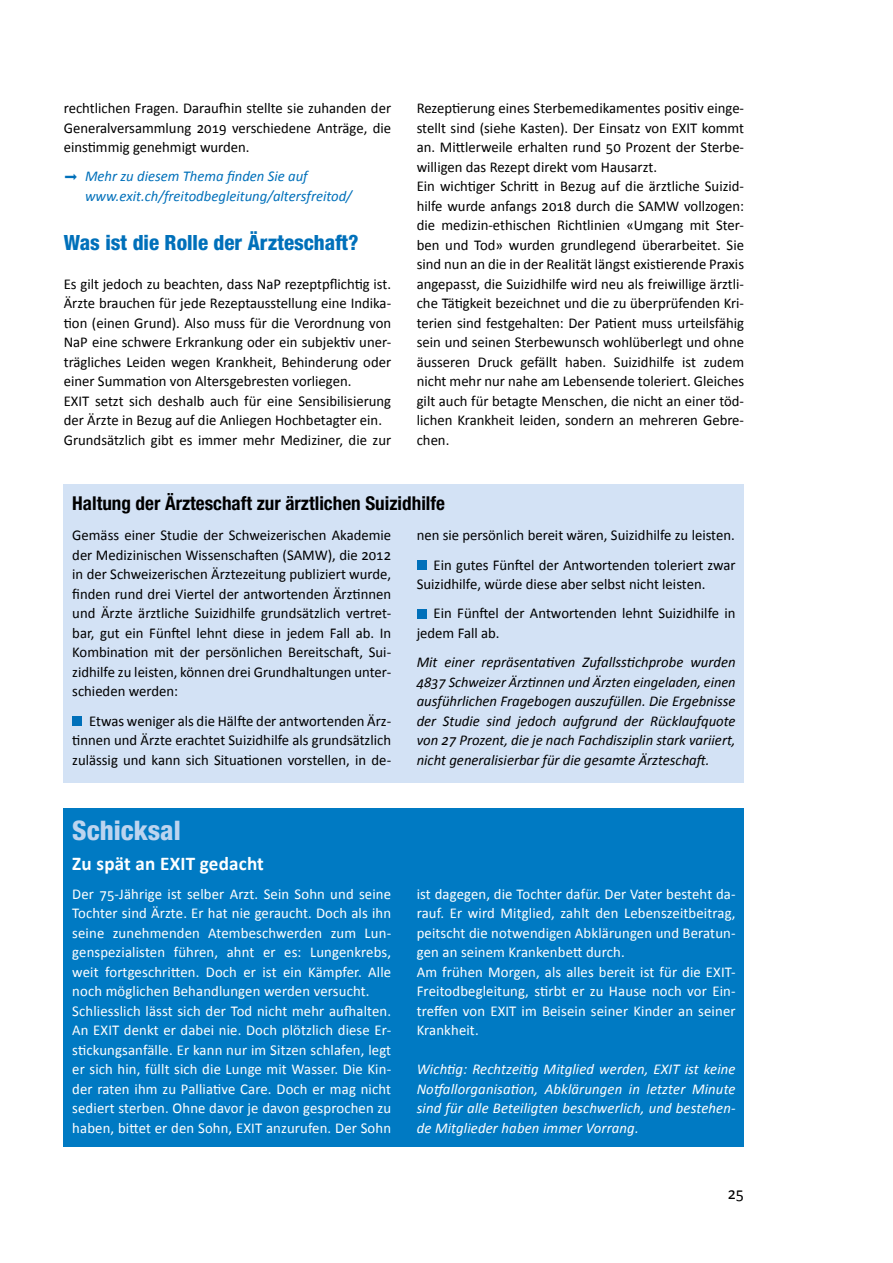
<style>
.page{position:relative;width:893px;height:1263px;background:#fff}
.page>*{position:absolute;margin:0;border:0;box-sizing:border-box;transform-origin:0 0}
.t1{font:800 condensed 27px "Helvetica Neue LT Pro";color:#bcd4ef}
.t2{font:800 condensed 21px "Helvetica Neue LT Pro";color:#0070ba}
.t3{font:700 19.5px "Calibri";letter-spacing:.01em;color:#fff}
.t4{font:700 condensed 19.2px "Helvetica Neue LT Pro";color:#000}
.t5{font:16.5px "Calibri";color:#000}
.t6{font:15px/19.5px "Calibri";color:#000;text-align:justify}
.t7{font:15px/19.5px "Calibri";letter-spacing:.01em;color:#fff}
.t8{font:italic 15px/19.5px "Calibri";color:#000;text-align:justify}
.t9{font:italic 15px/19.5px "Calibri";letter-spacing:.01em;color:#fff;text-align:justify}
.t10{font:italic 15px/19.5px "Calibri";color:#0070ba}
.t11{font:italic 14.7px "Calibri";color:#000}
</style>
<div class="page">
<div style="left:64px;top:484px;width:680px;height:298px;background:#d3e2f5"></div>
<div style="left:72px;top:716px;width:10px;height:10px;background:#0070ba"></div>
<div style="left:417px;top:560px;width:9px;height:10px;background:#0070ba"></div>
<div style="left:417px;top:609px;width:9px;height:9px;background:#0070ba"></div>
<div style="left:64px;top:808px;width:680px;height:339px;background:#007ac3"></div>
<p class="t6" style="left:64px;top:98px;width:329px">rechtlichen Fragen. Daraufhin stellte sie zuhanden der Generalversammlung 2019 verschiedene Anträge, die einstimmig genehmigt wurden.</p>
<p class="t10" style="left:85px;top:166px;width:268px">Mehr zu diesem Thema finden Sie auf www.exit.ch/freitodbegleitung/altersfreitod/</p>
<h2 class="t2" style="left:64px;top:229px;width:296px">Was ist die Rolle der Ärzteschaft?</h2>
<p class="t6" style="left:64px;top:274px;width:329px;text-align:left">Es gilt jedoch zu beachten, dass NaP rezeptpflichtig ist.<br>Ärzte brauchen für jede Rezeptausstellung eine Indika&shy;tion (einen Grund). Also muss für die Verordnung von NaP eine schwere Erkrankung oder ein subjektiv uner&shy;trägliches Leiden wegen Krankheit, Behinderung oder einer Summation von Altersgebresten vorliegen.<br>EXIT setzt sich deshalb auch für eine Sensibilisierung der Ärzte in Bezug auf die Anliegen Hochbetagter ein.<br>Grundsätzlich gibt es immer mehr Mediziner, die zur</p>
<p class="t6" style="left:417px;top:98px;width:329px;text-align:left">Rezeptierung eines Sterbemedikamentes positiv einge&shy;stellt sind (siehe Kasten). Der Einsatz von EXIT kommt an. Mittlerweile erhalten rund 50 Prozent der Sterbe&shy;willigen das Rezept direkt vom Hausarzt.<br>Ein wichtiger Schritt in Bezug auf die ärztliche Suizid&shy;hilfe wurde anfangs 2018 durch die SAMW vollzogen: die medizin-ethischen Richtlinien «Umgang mit Ster&shy;ben und Tod» wurden grundlegend überarbeitet. Sie sind nun an die in der Realität längst existierende Praxis angepasst, die Suizidhilfe wird neu als freiwillige ärztli&shy;che Tätigkeit bezeichnet und die zu überprüfenden Kri&shy;terien sind festgehalten: Der Patient muss urteilsfähig sein und seinen Sterbewunsch wohlüberlegt und ohne äusseren Druck gefällt haben. Suizidhilfe ist zudem nicht mehr nur nahe am Lebensende toleriert. Gleiches gilt auch für betagte Menschen, die nicht an einer töd&shy;lichen Krankheit leiden, sondern an mehreren Gebre&shy;chen.</p>
<p class="t4" style="left:72px;top:492px;width:374px">Haltung der Ärzteschaft zur ärztlichen Suizidhilfe</p>
<p class="t6" style="left:72px;top:526px;width:320px">Gemäss einer Studie der Schweizerischen Akademie der Medizinischen Wissenschaften (SAMW), die 2012 in der Schweizerischen Ärztezeitung publiziert wurde, finden rund drei Viertel der antwortenden Ärztinnen und Ärzte ärztliche Suizidhilfe grundsätzlich vertret&shy;bar, gut ein Fünftel lehnt diese in jedem Fall ab. In Kombination mit der persönlichen Bereitschaft, Sui&shy;zidhilfe zu leisten, können drei Grundhaltungen unter&shy;schieden werden:</p>
<p class="t6" style="left:72px;top:711px;width:320px;text-indent:17px">Etwas weniger als die Hälfte der antwortenden Ärz&shy;tinnen und Ärzte erachtet Suizidhilfe als grundsätzlich zulässig und kann sich Situationen vorstellen, in de-</p>
<p class="t6" style="left:417px;top:521px;width:320px;line-height:29.2px;text-align:right">nen sie persönlich bereit wären, Suizidhilfe zu leisten.<br>Ein gutes Fünftel der Antwortenden toleriert zwar</p>
<p class="t6" style="left:434px;top:569px;width:303px;line-height:29.2px;text-indent:-17px">Suizidhilfe, würde diese aber selbst nicht leisten.<br>Ein Fünftel der Antwortenden lehnt Suizidhilfe in</p>
<p class="t6" style="left:417px;top:623px;width:84px">jedem Fall ab.</p>
<p class="t8" style="left:417px;top:652px;width:320px">Mit einer repräsentativen Zufallsstichprobe wurden</p>
<p class="t11" style="left:417px;top:672px;width:320px">4837 Schweizer Ärztinnen und Ärzten eingeladen, einen</p>
<p class="t8" style="left:417px;top:691px;width:320px">ausführlichen Fragebogen auszufüllen. Die Ergebnisse der Studie sind jedoch aufgrund der Rücklaufquote von 27 Prozent, die je nach Fachdisziplin stark variiert, nicht generalisierbar für die gesamte Ärzteschaft.</p>
<h1 class="t1" style="left:72px;top:814px;width:110px">Schicksal</h1>
<h3 class="t3" style="left:72px;top:851px;width:193px">Zu spät an EXIT gedacht</h3>
<p class="t7" style="left:72px;top:884px;width:320px">Der 75-Jährige ist selber Arzt. Sein Sohn und seine Tochter sind Ärzte. Er hat nie geraucht. Doch als ihn seine zunehmenden Atembeschwerden zum Lun&shy;genspezialisten führen, ahnt er es: Lungenkrebs, weit fortgeschritten. Doch er ist ein Kämpfer. Alle noch möglichen Behandlungen werden versucht.<br>Schliesslich lässt sich der Tod nicht mehr aufhalten.<br>An EXIT denkt er dabei nie. Doch plötzlich diese Er&shy;stickungsanfälle. Er kann nur im Sitzen schlafen, legt er sich hin, füllt sich die Lunge mit Wasser. Die Kin&shy;der raten ihm zu Palliative Care. Doch er mag nicht sediert sterben. Ohne davor je davon gesprochen zu haben, bittet er den Sohn, EXIT anzurufen. Der Sohn</p>
<p class="t7" style="left:417px;top:884px;width:320px">ist dagegen, die Tochter dafür. Der Vater besteht da&shy;rauf. Er wird Mitglied, zahlt den Lebenszeitbeitrag, peitscht die notwendigen Abklärungen und Beratun&shy;gen an seinem Krankenbett durch.<br>Am frühen Morgen, als alles bereit ist für die EXIT-Freitodbegleitung, stirbt er zu Hause noch vor Ein&shy;treffen von EXIT im Beisein seiner Kinder an seiner Krankheit.</p>
<p class="t9" style="left:417px;top:1059px;width:320px">Wichtig: Rechtzeitig Mitglied werden, EXIT ist keine Notfallorganisation, Abklärungen in letzter Minute sind für alle Beteiligten beschwerlich, und bestehen&shy;de Mitglieder haben immer Vorrang.</p>
<p class="t5" style="left:728px;top:1183px;width:18px">25</p>
</div>
